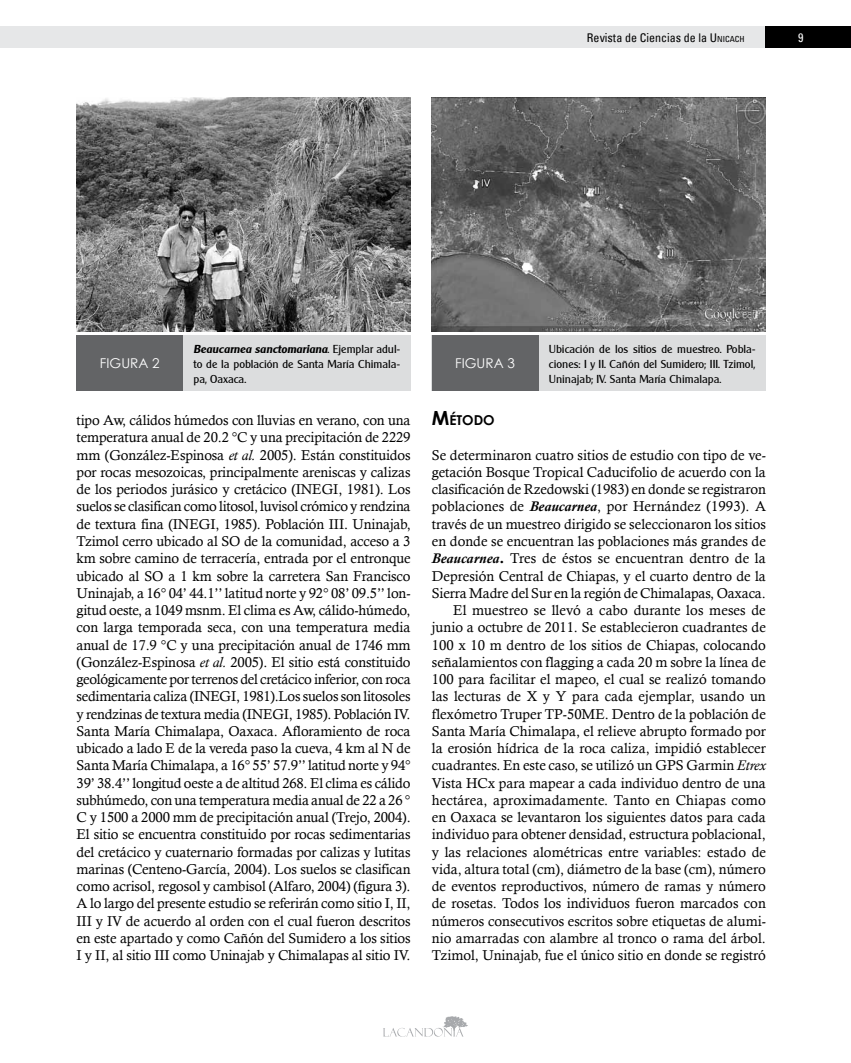
<style>
.page{position:relative;width:851px;height:1063px;background:#fff}
.page>*{position:absolute;margin:0;border:0;box-sizing:border-box;transform-origin:0 0}
.t1{font:14.25px/17.2px "Calisto";color:#000;text-align:justify}
.t2{font:700 13.65px "Century Gothic";color:#000}
.t3{font:13.5px "Century Gothic";color:#fff}
.t4{font:condensed 12px "Univers";color:#000}
.t5{font:condensed 12px "Univers";color:#fff}
.t6{font:11.25px/15px "Clarity Gothic SF";color:#000}
.t7{font:italic 11.25px "Clarity Gothic SF Bold";color:#000}
.s1{font-style:inherit}
.s2{font-size:8.4px}
.s3{font-family:"Clarity Gothic SF";font-style:normal}
.s4{font-style:italic}
.s5{font-size:19.5px}
.s6{font-weight:700;font-style:italic}
.s7{font-family:"Calis MT Bol"}
</style>
<div class="page">
<div style="left:0;top:27px;width:850px;height:21px;background:#e6e7e8"></div>
<div style="left:765px;top:27px;width:85px;height:21px;background:#000"></div>
<svg style="left:383px;top:1016px;width:85px;height:21px"></svg>
<img style="left:432px;top:97px;width:333px;height:235px">
<img style="left:77px;top:97px;width:333px;height:235px">
<div style="left:77px;top:335px;width:333px;height:56px;background:#dcddde"></div>
<div style="left:77px;top:335px;width:106px;height:56px;background:#636466"></div>
<div style="left:432px;top:335px;width:333px;height:56px;background:#dcddde"></div>
<div style="left:432px;top:335px;width:106px;height:56px;background:#636466"></div>
<p class="t4" style="left:587px;top:30px;width:159px">Revista de Ciencias de la <span class="s1">U</span><span class="s2">NICACH</span></p>
<p class="t5" style="left:798px;top:30px;width:7px">9</p>
<p class="t3" style="left:100px;top:354px;width:61px">FIGURA 2</p>
<p class="t7" style="left:193px;top:345px;width:208px">Beaucarnea sanctomariana<span class="s3">. Ejemplar adul-</span></p>
<p class="t6" style="left:193px;top:357px;width:208px">to de la población de Santa María Chimala&shy;pa, Oaxaca.</p>
<p class="t3" style="left:455px;top:354px;width:61px">FIGURA 3</p>
<p class="t6" style="left:549px;top:342px;width:208px;text-align:justify">Ubicación de los sitios de muestreo. Pobla&shy;ciones: I y II. Cañón del Sumidero; III. Tzimol, Uninajab; IV. Santa María Chimalapa.</p>
<p class="t1" style="left:77px;top:412px;width:335px">tipo Aw, cálidos húmedos con lluvias en verano, con una temperatura anual de 20.2 °C y una precipitación de 2229 mm (González-Espinosa <span class="s4">et al.</span> 2005). Están constituidos por rocas mesozoicas, principalmente areniscas y calizas de los periodos jurásico y cretácico (INEGI, 1981). Los suelos se clasifican como litosol, luvisol crómico y rendzina de textura fina (INEGI, 1985). Población III. Uninajab, Tzimol cerro ubicado al SO de la comunidad, acceso a 3 km sobre camino de terracería, entrada por el entronque ubicado al SO a 1 km sobre la carretera San Francisco Uninajab, a 16° 04’ 44.1’’ latitud norte y 92° 08’ 09.5’’ lon&shy;gitud oeste, a 1049 msnm. El clima es Aw, cálido-húmedo, con larga temporada seca, con una temperatura media anual de 17.9 °C y una precipitación anual de 1746 mm (González-Espinosa <span class="s4">et al.</span> 2005). El sitio está constituido geológicamente por terrenos del cretácico inferior, con roca sedimentaria caliza (INEGI, 1981).Los suelos son litosoles y rendzinas de textura media (INEGI, 1985). Población IV.<br>Santa María Chimalapa, Oaxaca. Afloramiento de roca ubicado a lado E de la vereda paso la cueva, 4 km al N de Santa María Chimalapa, a 16° 55’ 57.9’’ latitud norte y 94° 39’ 38.4’’ longitud oeste a de altitud 268. El clima es cálido subhúmedo, con una temperatura media anual de 22 a 26 ° C y 1500 a 2000 mm de precipitación anual (Trejo, 2004).<br>El sitio se encuentra constituido por rocas sedimentarias del cretácico y cuaternario formadas por calizas y lutitas marinas (Centeno-García, 2004). Los suelos se clasifican como acrisol, regosol y cambisol (Alfaro, 2004) (figura 3).<br>A lo largo del presente estudio se referirán como sitio I, II, III y IV de acuerdo al orden con el cual fueron descritos en este apartado y como Cañón del Sumidero a los sitios I y II, al sitio III como Uninajab y Chimalapas al sitio IV.</p>
<p class="t2" style="left:432px;top:411px;width:64px"><span class="s5">M</span>ÉTODO</p>
<p class="t1" style="left:432px;top:446px;width:335px;text-align:right">Se determinaron cuatro sitios de estudio con tipo de ve&shy;getación Bosque Tropical Caducifolio de acuerdo con la clasificación de Rzedowski (1983) en donde se registraron poblaciones de <span class="s6">Beaucarnea</span>, por Hernández (1993). A través de un muestreo dirigido se seleccionaron los sitios en donde se encuentran las poblaciones más grandes de <span class="s6">Beaucarnea</span><span class="s7">.</span> Tres de éstos se encuentran dentro de la Depresión Central de Chiapas, y el cuarto dentro de la Sierra Madre del Sur en la región de Chimalapas, Oaxaca.<br>El muestreo se llevó a cabo durante los meses de junio a octubre de 2011. Se establecieron cuadrantes de 100 x 10 m dentro de los sitios de Chiapas, colocando señalamientos con flagging a cada 20 m sobre la línea de 100 para facilitar el mapeo, el cual se realizó tomando las lecturas de X y Y para cada ejemplar, usando un flexómetro Truper TP-50ME. Dentro de la población de Santa María Chimalapa, el relieve abrupto formado por la erosión hídrica de la roca caliza, impidió establecer cuadrantes. En este caso, se utilizó un GPS Garmin <span class="s4">Etrex </span>Vista HCx para mapear a cada individuo dentro de una hectárea, aproximadamente. Tanto en Chiapas como en Oaxaca se levantaron los siguientes datos para cada individuo para obtener densidad, estructura poblacional, y las relaciones alométricas entre variables: estado de vida, altura total (cm), diámetro de la base (cm), número de eventos reproductivos, número de ramas y número de rosetas. Todos los individuos fueron marcados con números consecutivos escritos sobre etiquetas de alumi&shy;nio amarradas con alambre al tronco o rama del árbol.<br>Tzimol, Uninajab, fue el único sitio en donde se registró</p>
</div>
